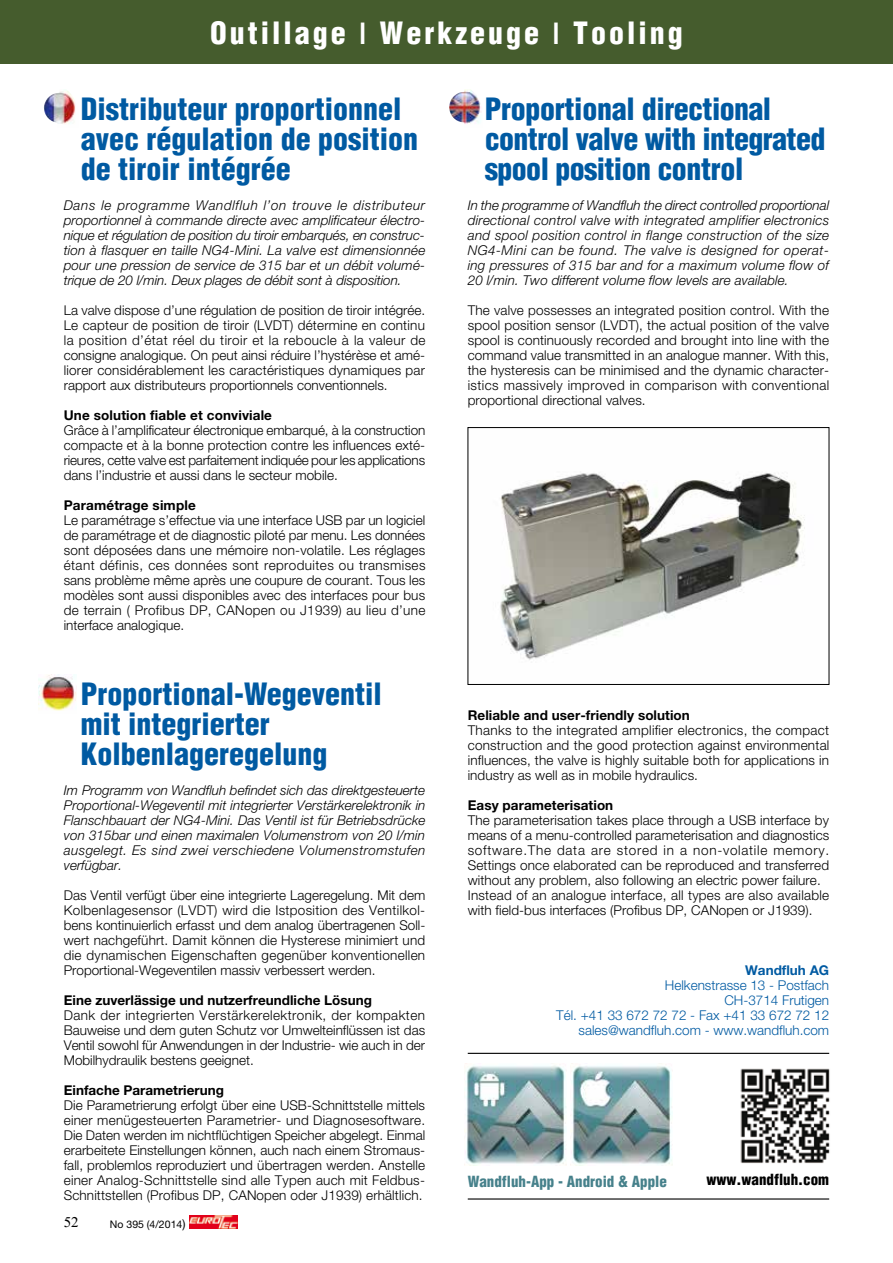
<style>
.page{position:relative;width:893px;height:1263px;background:#fff}
.page>*{position:absolute;margin:0;border:0;box-sizing:border-box;transform-origin:0 0}
.t1{font:900 condensed 30px/30px "Helvetica";color:#005aa2}
.t2{font:900 condensed 30px/30px "Helvetica";letter-spacing:-.02em;color:#005aa2}
.t3{font:900 condensed 30px "Helvetica";letter-spacing:.1em;color:#fff}
.t4{font:900 condensed 15px "Helvetica";color:#46818b}
.t5{font:900 condensed 15px "Helvetica";color:#000}
.t6{font:300 13.5px/15px "Helvetica Neue";letter-spacing:.005em;color:#000;text-align:justify}
.t7{font:italic 300 13.5px/15px "Helvetica Neue";letter-spacing:.005em;color:#000;text-align:justify}
.t8{font:700 13.5px "Helvetica Neue";letter-spacing:.005em;color:#000}
.t9{font:300 13.5px/15px "Helvetica Neue";color:#005aa2;text-align:right}
.t10{font:700 13.5px "Helvetica Neue";color:#005aa2}
.t11{font:10.5px "Helvetica Neue";color:#000}
.s1{font-family:"Helvetica Neue";font-weight:500;font-stretch:normal}
.s2{font-size:12px}
</style>
<div class="page">
<img style="left:44px;top:91px;width:32px;height:33px">
<img style="left:500px;top:473px;width:305px;height:187px">
<div style="left:468px;top:427px;width:361px;height:258px;border:1px solid #000"></div>
<div style="left:0;top:0;width:893px;height:64px;background:#455c2d"></div>
<img style="left:38px;top:675px;width:39px;height:36px">
<img style="left:449px;top:89px;width:32px;height:35px">
<hr style="left:468px;top:1053px;width:361px;height:1px;background:#000">
<img style="left:465px;top:1063px;width:102px;height:102px">
<hr style="left:468px;top:1198px;width:361px;height:1px;background:#000">
<img style="left:571px;top:1063px;width:102px;height:102px">
<img style="left:740px;top:1068px;width:90px;height:95px">
<svg style="left:189px;top:1215px;width:49px;height:13px"></svg>
<img style="left:190px;top:1215px;width:47px;height:13px">
<h1 class="t3" style="left:210px;top:14px;width:474px">Outillage <span class="s1">l</span> Werkzeuge <span class="s1">l</span> Tooling</h1>
<h1 class="t1" style="left:81px;top:94px;width:339px">Distributeur proportionnel avec régulation de position de tiroir intégrée</h1>
<p class="t7" style="left:64px;top:197px;width:363px">Dans le programme Wandlfluh l’on trouve le distributeur proportionnel à commande directe avec amplificateur électro&shy;nique et régulation de position du tiroir embarqués, en construc&shy;tion à flasquer en taille NG4-Mini. La valve est dimensionnée pour une pression de service de 315 bar et un débit volumé&shy;trique de 20 l/min. Deux plages de débit sont à disposition.</p>
<p class="t6" style="left:64px;top:302px;width:363px">La valve dispose d’une régulation de position de tiroir intégrée.<br>Le capteur de position de tiroir (LVDT) détermine en continu la position d’état réel du tiroir et la reboucle à la valeur de consigne analogique. On peut ainsi réduire l’hystérèse et amé&shy;liorer considérablement les caractéristiques dynamiques par rapport aux distributeurs proportionnels conventionnels.</p>
<p class="t8" style="left:64px;top:407px;width:210px">Une solution fiable et conviviale</p>
<p class="t6" style="left:64px;top:422px;width:363px">Grâce à l’amplificateur électronique embarqué, à la construction compacte et à la bonne protection contre les influences exté&shy;rieures, cette valve est parfaitement indiquée pour les applications dans l’industrie et aussi dans le secteur mobile.</p>
<p class="t8" style="left:64px;top:497px;width:133px">Paramétrage simple</p>
<p class="t6" style="left:64px;top:512px;width:363px">Le paramétrage s’effectue via une interface USB par un logiciel de paramétrage et de diagnostic piloté par menu. Les données sont déposées dans une mémoire non-volatile. Les réglages étant définis, ces données sont reproduites ou transmises sans problème même après une coupure de courant. Tous les modèles sont aussi disponibles avec des interfaces pour bus de terrain ( Profibus DP, CANopen ou J1939) au lieu d’une interface analogique.</p>
<h1 class="t1" style="left:81px;top:679px;width:303px">Proportional-Wegeventil mit integrierter<br>Kolbenlageregelung</h1>
<p class="t7" style="left:64px;top:782px;width:363px">Im Programm von Wandfluh befindet sich das direktgesteuerte Proportional-Wegeventil mit integrierter Verstärkerelektronik in Flanschbauart der NG4-Mini. Das Ventil ist für Betriebsdrücke von 315bar und einen maximalen Volumenstrom von 20 l/min ausgelegt. Es sind zwei verschiedene Volumenstromstufen verfügbar.</p>
<p class="t6" style="left:64px;top:887px;width:363px">Das Ventil verfügt über eine integrierte Lageregelung. Mit dem Kolbenlagesensor (LVDT) wird die Istposition des Ventilkol&shy;bens kontinuierlich erfasst und dem analog übertragenen Soll&shy;wert nachgeführt. Damit können die Hysterese minimiert und die dynamischen Eigenschaften gegenüber konventionellen Proportional-Wegeventilen massiv verbessert werden.</p>
<p class="t8" style="left:64px;top:992px;width:310px">Eine zuverlässige und nutzerfreundliche Lösung</p>
<p class="t6" style="left:64px;top:1007px;width:363px">Dank der integrierten Verstärkerelektronik, der kompakten Bauweise und dem guten Schutz vor Umwelteinflüssen ist das Ventil sowohl für Anwendungen in der Industrie- wie auch in der Mobilhydraulik bestens geeignet.</p>
<p class="t8" style="left:64px;top:1082px;width:162px">Einfache Parametrierung</p>
<p class="t6" style="left:64px;top:1097px;width:363px">Die Parametrierung erfolgt über eine USB-Schnittstelle mittels einer menügesteuerten Parametrier- und Diagnosesoftware.<br>Die Daten werden im nichtflüchtigen Speicher abgelegt. Einmal erarbeitete Einstellungen können, auch nach einem Stromaus&shy;fall, problemlos reproduziert und übertragen werden. Anstelle einer Analog-Schnittstelle sind alle Typen auch mit Feldbus-Schnittstellen (Profibus DP, CANopen oder J1939) erhältlich.</p>
<p class="t11" style="left:110px;top:1218px;width:77px">No 395 (4/2014<span class="s2">)</span></p>
<h1 class="t2" style="left:485px;top:94px;width:342px">Proportional directional control valve with integrated spool position control</h1>
<p class="t7" style="left:468px;top:197px;width:363px">In the programme of Wandfluh the direct controlled proportional directional control valve with integrated amplifier electronics and spool position control in flange construction of the size NG4-Mini can be found. The valve is designed for operat&shy;ing pressures of 315 bar and for a maximum volume flow of 20 l/min. Two different volume flow levels are available.</p>
<p class="t6" style="left:468px;top:302px;width:363px">The valve possesses an integrated position control. With the spool position sensor (LVDT), the actual position of the valve spool is continuously recorded and brought into line with the command value transmitted in an analogue manner. With this, the hysteresis can be minimised and the dynamic character&shy;istics massively improved in comparison with conventional proportional directional valves.</p>
<p class="t8" style="left:468px;top:707px;width:224px">Reliable and user-friendly solution</p>
<p class="t6" style="left:468px;top:722px;width:363px">Thanks to the integrated amplifier electronics, the compact construction and the good protection against environmental influences, the valve is highly suitable both for applications in industry as well as in mobile hydraulics.</p>
<p class="t8" style="left:468px;top:797px;width:147px">Easy parameterisation</p>
<p class="t6" style="left:468px;top:812px;width:363px;text-align:left">The parameterisation takes place through a USB interface by means of a menu-controlled parameterisation and diagnostics software.The data are stored in a non-volatile memory.<br>Settings once elaborated can be reproduced and transferred without any problem, also following an electric power failure.<br>Instead of an analogue interface, all types are also available with field-bus interfaces (Profibus DP, CANopen or J1939).</p>
<p class="t10" style="left:745px;top:962px;width:85px">Wandfluh AG</p>
<p class="t9" style="left:556px;top:977px;width:274px">Helkenstrasse 13 - Postfach<br>CH-3714 Frutigen<br>Tél. +41 33 672 72 72 - Fax +41 33 672 72 12 sales@wandfluh.com - www.wandfluh.com</p>
<p class="t4" style="left:468px;top:1171px;width:200px">Wandfluh-App - Android &amp; Apple</p>
<p class="t5" style="left:706px;top:1170px;width:124px">www.wandfluh.com</p>
</div>
